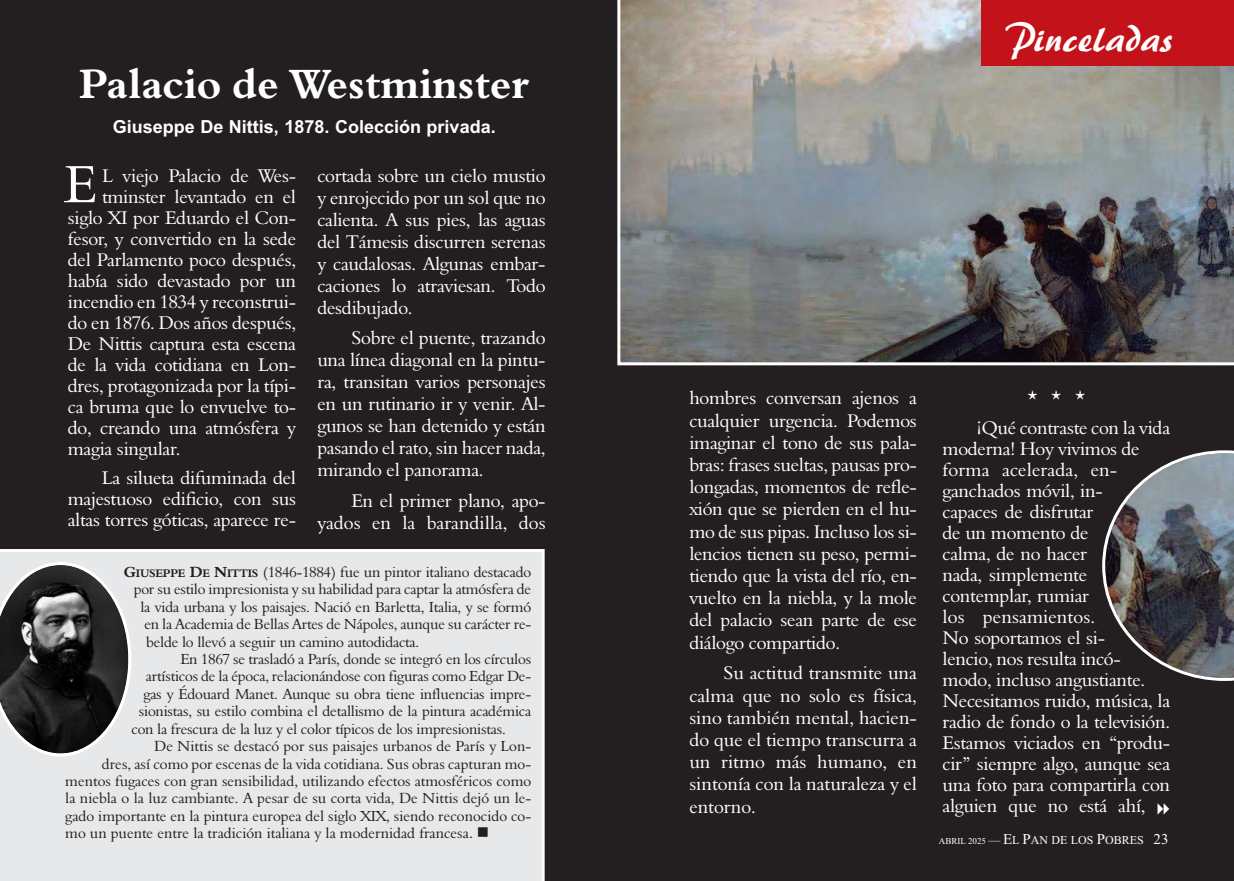
<style>
.page{position:relative;width:1234px;height:881px;background:#fff}
.page>*{position:absolute;margin:0;border:0;box-sizing:border-box;transform-origin:0 0}
.t1{font:54px "Aldine 401 BT Roman A";color:#fff}
.t2{font:42px "Aldine 401 BT Bold A";color:#fff}
.t3{font:39px "Brush 445 BT";color:#fff}
.t4{font:18.9px/21px "Aldine 401 BT Roman A";letter-spacing:-.015em;color:#fff;text-align:justify}
.t5{font:700 18px "Arial";color:#fff}
.t6{font:15px "Aldine 401 BT Roman A";letter-spacing:-.015em;color:#231f20}
.t7{font:12px "Times New Roman";color:#fff}
.s1{font-family:"Aldine 401 BT Bold A"}
.s2{font-family:"Aldine 401 BT Bold A";font-size:11.25px}
.s3{font-size:15.9px}
.s4{font-size:9px}
.s5{font-size:15px}
</style>
<div class="page">
<div style="left:0;top:0;width:1233px;height:880px;background:#231f20"></div>
<div style="left:0;top:549px;width:544px;height:331px;background:#e7e8e9"></div>
<img style="left:617px;top:0;width:616px;height:365px">
<img style="left:1102px;top:450px;width:131px;height:230px">
<svg style="left:0;top:561px;width:131px;height:195px"></svg>
<div style="left:980px;top:0;width:253px;height:66px;background:#c4121a"></div>
<svg style="left:478px;top:827px;width:9px;height:9px"></svg>
<h2 class="t2" style="left:79px;top:58px;width:451px">Palacio de Westminster</h2>
<p class="t5" style="left:113px;top:116px;width:384px">Giuseppe De Nittis, 1878. Colección privada.</p>
<h1 class="t1" style="left:64px;top:152px;width:34px">E</h1>
<p class="t4" style="left:102px;top:164px;width:195px">L viejo Palacio de Wes-</p>
<p class="t4" style="left:102px;top:185px;width:195px">tminster levantado en el</p>
<p class="t4" style="left:68px;top:206px;width:230px">siglo XI por Eduardo el Con-</p>
<p class="t4" style="left:68px;top:227px;width:230px">fesor, y convertido en la sede</p>
<p class="t4" style="left:68px;top:248px;width:230px">del Parlamento poco después,</p>
<p class="t4" style="left:68px;top:269px;width:230px">había sido devastado por un</p>
<p class="t4" style="left:68px;top:290px;width:230px">incendio en 1834 y reconstrui-</p>
<p class="t4" style="left:68px;top:311px;width:230px">do en 1876. Dos años después,</p>
<p class="t4" style="left:68px;top:332px;width:230px">De Nittis captura esta escena</p>
<p class="t4" style="left:68px;top:353px;width:230px">de la vida cotidiana en Lon-</p>
<p class="t4" style="left:68px;top:374px;width:230px">dres, protagonizada por la típi-</p>
<p class="t4" style="left:68px;top:395px;width:230px">ca bruma que lo envuelve to-</p>
<p class="t4" style="left:68px;top:416px;width:230px">do, creando una atmósfera y</p>
<p class="t4" style="left:68px;top:437px;width:114px">magia singular.</p>
<p class="t4" style="left:68px;top:467px;width:230px;text-indent:34px">La silueta difuminada del majestuoso edificio, con sus altas torres góticas, aparece re-</p>
<p class="t4" style="left:317px;top:164px;width:230px;line-height:22px">cortada sobre un cielo mustio y enrojecido por un sol que no calienta. A sus pies, las aguas del Támesis discurren serenas y caudalosas. Algunas embar&shy;caciones lo atraviesan. Todo desdibujado.</p>
<p class="t4" style="left:317px;top:326px;width:230px;line-height:22px;text-indent:34px">Sobre el puente, trazando una línea diagonal en la pintu&shy;ra, transitan varios personajes en un rutinario ir y venir. Al&shy;gunos se han detenido y están pasando el rato, sin hacer nada, mirando el panorama.</p>
<p class="t4" style="left:317px;top:489px;width:230px;line-height:22px;text-align:right">En el primer plano, apo&shy;yados en la barandilla, dos</p>
<p class="t6" style="left:124px;top:562px;width:409px"><span class="s1">G</span><span class="s2">IUSEPPE</span> <span class="s1">D</span><span class="s2">E</span> <span class="s1">N</span><span class="s2">ITTIS</span> (1846-1884) fue un pintor italiano destacado</p>
<p class="t6" style="left:134px;top:580px;width:399px">por su estilo impresionista y su habilidad para captar la atmósfera de</p>
<p class="t6" style="left:140px;top:597px;width:392px">la vida urbana y los paisajes. Nació en Barletta, Italia, y se formó</p>
<p class="t6" style="left:144px;top:615px;width:388px">en la Academia de Bellas Artes de Nápoles, aunque su carácter re-</p>
<p class="t6" style="left:146px;top:632px;width:274px">belde lo llevó a seguir un camino autodidacta.</p>
<p class="t6" style="left:180px;top:649px;width:352px">En 1867 se trasladó a París, donde se integró en los círculos</p>
<p class="t6" style="left:146px;top:667px;width:387px">artísticos de la época, relacionándose con figuras como Edgar De-</p>
<p class="t6" style="left:143px;top:684px;width:389px">gas y Édouard Manet. Aunque su obra tiene influencias impre-</p>
<p class="t6" style="left:139px;top:702px;width:394px">sionistas, su estilo combina el detallismo de la pintura académica</p>
<p class="t6" style="left:131px;top:719px;width:376px">con la frescura de la luz y el color típicos de los impresionistas.</p>
<p class="t6" style="left:154px;top:736px;width:378px">De Nittis se destacó por sus paisajes urbanos de París y Lon-</p>
<p class="t6" style="left:102px;top:754px;width:431px">dres, así como por escenas de la vida cotidiana. Sus obras capturan mo-</p>
<p class="t6" style="left:65px;top:771px;width:467px">mentos fugaces con gran sensibilidad, utilizando efectos atmosféricos como</p>
<p class="t6" style="left:65px;top:789px;width:467px">la niebla o la luz cambiante. A pesar de su corta vida, De Nittis dejó un le-</p>
<p class="t6" style="left:65px;top:806px;width:467px">gado importante en la pintura europea del siglo XIX, siendo reconocido co-</p>
<p class="t6" style="left:65px;top:823px;width:409px">mo un puente entre la tradición italiana y la modernidad francesa<span class="s3">.</span></p>
<h3 class="t3" style="left:1006px;top:15px;width:170px">Pinceladas</h3>
<p class="t4" style="left:689px;top:386px;width:229px;line-height:22.2px">hombres conversan ajenos a cualquier urgencia. Podemos imaginar el tono de sus pala&shy;bras: frases sueltas, pausas pro&shy;longadas, momentos de refle&shy;xión que se pierden en el hu&shy;mo de sus pipas. Incluso los si&shy;lencios tienen su peso, permi&shy;tiendo que la vista del río, en&shy;vuelto en la niebla, y la mole del palacio sean parte de ese diálogo compartido.</p>
<p class="t4" style="left:689px;top:661px;width:229px;line-height:22.2px;text-indent:34px">Su actitud transmite una calma que no solo es física, sino también mental, hacien&shy;do que el tiempo transcurra a un ritmo más humano, en sintonía con la naturaleza y el entorno.</p>
<p class="t4" style="left:976px;top:383px;width:195px;line-height:29.5px;text-indent:51px">***<br>¡Qué contraste con la vida</p>
<p class="t4" style="left:942px;top:438px;width:229px;text-align:left">moderna! Hoy vivimos de forma acelerada, en&shy;ganchados móvil, in-<br>capaces de disfrutar<br>de un momento de<br>calma, de no hacer<br>nada, simplemente contemplar, rumiar<br>los pensamientos.<br>No soportamos el si-<br>lencio, nos resulta incó&shy;modo, incluso angustiante.<br>Necesitamos ruido, música, la radio de fondo o la televisión.<br>Estamos viciados en “produ&shy;cir” siempre algo, aunque sea una foto para compartirla con alguien que no está ahí,</p>
<p class="t7" style="left:938px;top:832px;width:231px"><span class="s4">ABRIL 2025</span> — <span class="s5">E</span>L <span class="s5">P</span>AN DE LOS <span class="s5">P</span>OBRES <span class="s5">23</span></p>
</div>
